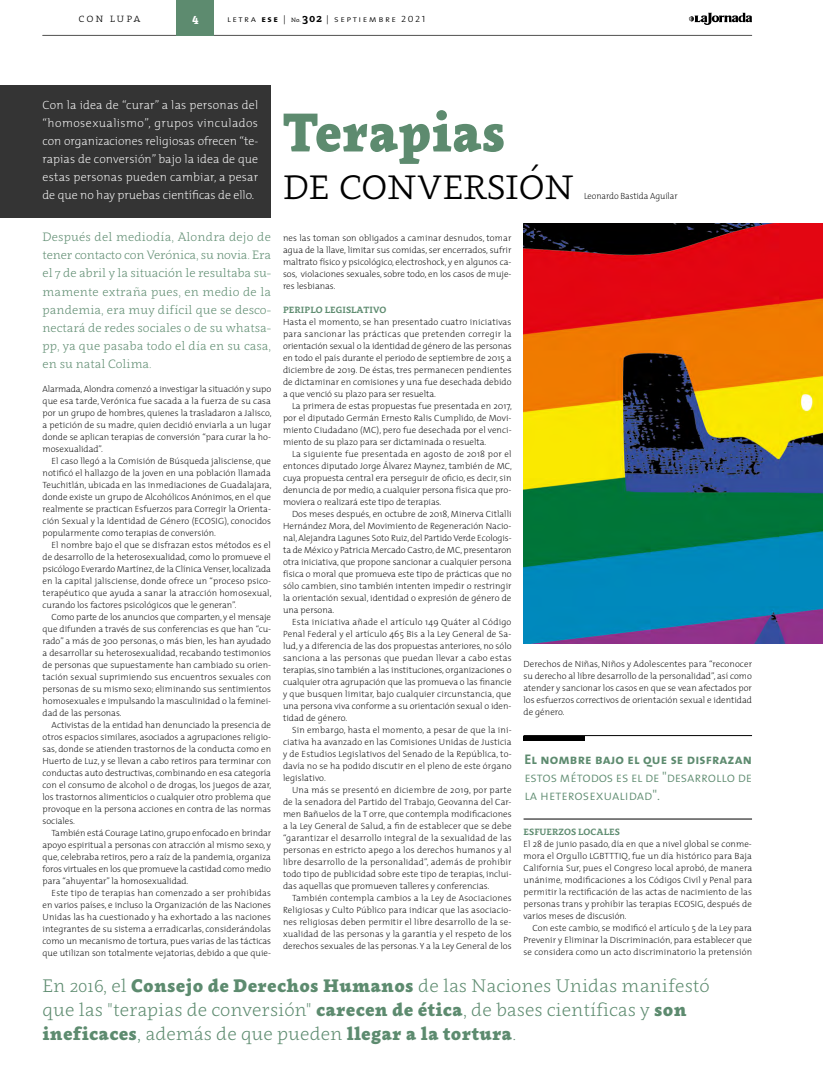
<style>
.page{position:relative;width:823px;height:1089px;background:#fff}
.page>*{position:absolute;margin:0;border:0;box-sizing:border-box;transform-origin:0 0}
.t1{font:900 54px "Clavo";letter-spacing:-.005em;color:#5d8b6f}
.t2{font:300 42px "Clavo";letter-spacing:-.005em;color:#000}
.t3{font:300 18px/24px "Clavo";color:#5d8b6f}
.t4{font:14px/18px "The Mix Light Caps";letter-spacing:-.01em;color:#5d8b6f}
.t5{font:14px "The Mix Bold Caps";letter-spacing:.01em;color:#5d8b6f}
.t6{font:300 12px/18px "Clavo";letter-spacing:.005em;color:#5d8b6f;text-align:justify}
.t7{font:200 12px/18px "The Mix";letter-spacing:-.005em;color:#fff;text-align:justify}
.t8{font:12px "The Serif Extra Light Caps";letter-spacing:.145em;color:#000}
.t9{font:800 12px "Clavo";color:#fff}
.t10{font:200 9px/12px "The Mix";color:#000;text-align:justify}
.t11{font:700 9px "Clavo";letter-spacing:.01em;color:#5d8b6f}
.t12{font:9px "The Mix Light Caps";letter-spacing:.15em;color:#000;scale:1.11 1}
.t13{font:200 9px "The Mix";color:#000;scale:.96 1}
.s1{font-family:"The Mix Bold Caps"}
.s2{font-family:"Clavo";font-size:6px}
.s3{font-family:"Clavo";font-weight:700;font-size:12px}
.s4{font-family:"The Mix";font-weight:300}
.s5{font-weight:900}
</style>
<div class="page">
<div style="left:0;top:85px;width:271px;height:132px;background:#343434"></div>
<img style="left:523px;top:223px;width:299px;height:420px">
<hr style="left:523px;top:735px;width:228px;height:1px;background:#000">
<hr style="left:523px;top:818px;width:228px;height:1px;background:#000">
<div style="left:523px;top:735px;width:61px;height:5px;background:#000"></div>
<hr style="left:43px;top:35px;width:708px;height:1px;background:#616160">
<svg style="left:688px;top:13px;width:63px;height:12px"></svg>
<div style="left:176px;top:0;width:38px;height:35px;background:#5d8b6f"></div>
<h3 class="t8" style="left:78px;top:8px;width:63px">con lupa</h3>
<h3 class="t9" style="left:192px;top:9px;width:8px">4</h3>
<p class="t12" style="left:227px;top:12px;width:180px">letra <span class="s1">ese</span> | <span class="s2">No.</span> <span class="s3">302</span> <span class="s4">|</span> septiembre 2021</p>
<p class="t7" style="left:43px;top:96px;width:217px">Con la idea de “curar” a las personas del “homosexualismo”, grupos vinculados con organizaciones religiosas ofrecen “te&shy;rapias de conversión” bajo la idea de que estas personas pueden cambiar, a pesar de que no hay pruebas científicas de ello.</p>
<h1 class="t1" style="left:283px;top:93px;width:224px">Terapias</h1>
<h2 class="t2" style="left:283px;top:156px;width:293px">de conversión</h2>
<p class="t13" style="left:583px;top:189px;width:99px">Leonardo Bastida Aguilar</p>
<p class="t6" style="left:43px;top:228px;width:230px">Después del mediodía, Alondra dejo de tener contacto con Verónica, su novia. Era el 7 de abril y la situación le resultaba su&shy;mamente extraña pues, en medio de la pandemia, era muy difícil que se desco&shy;nectará de redes sociales o de su whatsa&shy;pp, ya que pasaba todo el día en su casa, en su natal Colima.</p>
<p class="t10" style="left:43px;top:382px;width:230px">Alarmada, Alondra comenzó a investigar la situación y supo que esa tarde, Verónica fue sacada a la fuerza de su casa por un grupo de hombres, quienes la trasladaron a Jalisco, a petición de su madre, quien decidió enviarla a un lugar donde se aplican terapias de conversión “para curar la ho&shy;mosexualidad”.</p>
<p class="t10" style="left:43px;top:454px;width:230px;text-indent:9px">El caso llegó a la Comisión de Búsqueda jalisciense, que notificó el hallazgo de la joven en una población llamada Teuchitlán, ubicada en las inmediaciones de Guadalajara, donde existe un grupo de Alcohólicos Anónimos, en el que realmente se practican Esfuerzos para Corregir la Orienta&shy;ción Sexual y la Identidad de Género (ECOSIG), conocidos popularmente como terapias de conversión.</p>
<p class="t10" style="left:43px;top:538px;width:230px;text-indent:9px">El nombre bajo el que se disfrazan estos métodos es el de desarrollo de la heterosexualidad, como lo promueve el psicólogo Everardo Martínez, de la Clínica Venser, localizada en la capital jalisciense, donde ofrece un “proceso psico&shy;terapéutico que ayuda a sanar la atracción homosexual, curando los factores psicológicos que le generan”.</p>
<p class="t10" style="left:43px;top:610px;width:230px;text-indent:9px">Como parte de los anuncios que comparten, y el mensaje que difunden a través de sus conferencias es que han “cu&shy;rado” a más de 300 personas, o más bien, les han ayudado a desarrollar su heterosexualidad, recabando testimonios de personas que supuestamente han cambiado su orien&shy;tación sexual suprimiendo sus encuentros sexuales con personas de su mismo sexo; eliminando sus sentimientos homosexuales e impulsando la masculinidad o la feminei&shy;dad de las personas.</p>
<p class="t10" style="left:43px;top:718px;width:230px;text-indent:9px">Activistas de la entidad han denunciado la presencia de otros espacios similares, asociados a agrupaciones religio&shy;sas, donde se atienden trastornos de la conducta como en Huerto de Luz, y se llevan a cabo retiros para terminar con conductas auto destructivas, combinando en esa categoría con el consumo de alcohol o de drogas, los juegos de azar, los trastornos alimenticios o cualquier otro problema que provoque en la persona acciones en contra de las normas sociales.</p>
<p class="t10" style="left:43px;top:826px;width:230px;text-indent:9px">También está Courage Latino, grupo enfocado en brindar apoyo espiritual a personas con atracción al mismo sexo, y que, celebraba retiros, pero a raíz de la pandemia, organiza foros virtuales en los que promueve la castidad como medio para “ahuyentar” la homosexualidad.</p>
<p class="t10" style="left:43px;top:886px;width:230px;text-indent:9px">Este tipo de terapias han comenzado a ser prohibidas en varios países, e incluso la Organización de las Naciones Unidas las ha cuestionado y ha exhortado a las naciones integrantes de su sistema a erradicarlas, considerándolas como un mecanismo de tortura, pues varias de las tácticas que utilizan son totalmente vejatorias, debido a que quie-</p>
<p class="t10" style="left:283px;top:232px;width:230px">nes las toman son obligados a caminar desnudos, tomar agua de la llave, limitar sus comidas, ser encerrados, sufrir maltrato físico y psicológico, electroshock, y en algunos ca&shy;sos, violaciones sexuales, sobre todo, en los casos de muje&shy;res lesbianas.</p>
<p class="t11" style="left:283px;top:304px;width:105px">PERIPLO LEGISLATIVO</p>
<p class="t10" style="left:283px;top:316px;width:230px">Hasta el momento, se han presentado cuatro iniciativas para sancionar las prácticas que pretenden corregir la orientación sexual o la identidad de género de las personas en todo el país durante el periodo de septiembre de 2015 a diciembre de 2019. De éstas, tres permanecen pendientes de dictaminar en comisiones y una fue desechada debido a que venció su plazo para ser resuelta.</p>
<p class="t10" style="left:283px;top:400px;width:230px;text-indent:9px">La primera de estas propuestas fue presentada en 2017, por el diputado Germán Ernesto Ralis Cumplido, de Movi&shy;miento Ciudadano (MC), pero fue desechada por el venci&shy;miento de su plazo para ser dictaminada o resuelta.</p>
<p class="t10" style="left:283px;top:448px;width:230px;text-indent:9px">La siguiente fue presentada en agosto de 2018 por el entonces diputado Jorge Álvarez Maynez, también de MC, cuya propuesta central era perseguir de oficio, es decir, sin denuncia de por medio, a cualquier persona física que pro&shy;moviera o realizará este tipo de terapias.</p>
<p class="t10" style="left:283px;top:508px;width:230px;text-indent:9px">Dos meses después, en octubre de 2018, Minerva Citlalli Hernández Mora, del Movimiento de Regeneración Nacio&shy;nal, Alejandra Lagunes Soto Ruiz, del Partido Verde Ecologis&shy;ta de México y Patricia Mercado Castro, de MC, presentaron otra iniciativa, que propone sancionar a cualquier persona física o moral que promueva este tipo de prácticas que no sólo cambien, sino también intenten impedir o restringir la orientación sexual, identidad o expresión de género de una persona.</p>
<p class="t10" style="left:283px;top:616px;width:230px;text-indent:9px">Esta iniciativa añade el artículo 149 Quáter al Código Penal Federal y el artículo 465 Bis a la Ley General de Sa&shy;lud, y a diferencia de las dos propuestas anteriores, no sólo sanciona a las personas que puedan llevar a cabo estas terapias, sino también a las instituciones, organizaciones o cualquier otra agrupación que las promueva o las financie y que busquen limitar, bajo cualquier circunstancia, que una persona viva conforme a su orientación sexual o iden&shy;tidad de género.</p>
<p class="t10" style="left:283px;top:724px;width:230px;text-indent:9px">Sin embargo, hasta el momento, a pesar de que la ini&shy;ciativa ha avanzado en las Comisiones Unidas de Justicia y de Estudios Legislativos del Senado de la República, to&shy;davía no se ha podido discutir en el pleno de este órgano legislativo.</p>
<p class="t10" style="left:283px;top:784px;width:230px;text-indent:9px">Una más se presentó en diciembre de 2019, por parte de la senadora del Partido del Trabajo, Geovanna del Car&shy;men Bañuelos de la T orre, que contempla modificaciones a la Ley General de Salud, a fin de establecer que se debe “garantizar el desarrollo integral de la sexualidad de las personas en estricto apego a los derechos humanos y al libre desarrollo de la personalidad”, además de prohibir todo tipo de publicidad sobre este tipo de terapias, inclui&shy;das aquellas que promueven talleres y conferencias.</p>
<p class="t10" style="left:283px;top:892px;width:230px;text-indent:9px">También contempla cambios a la Ley de Asociaciones Religiosas y Culto Público para indicar que las asociacio&shy;nes religiosas deben permitir el libre desarrollo de la se&shy;xualidad de las personas y la garantía y el respeto de los derechos sexuales de las personas. Y a la Ley General de los</p>
<p class="t10" style="left:523px;top:658px;width:230px">Derechos de Niñas, Niños y Adolescentes para “reconocer su derecho al libre desarrollo de la personalidad”, así como atender y sancionar los casos en que se vean afectados por los esfuerzos correctivos de orientación sexual e identidad de género.</p>
<h3 class="t5" style="left:524px;top:751px;width:229px">El nombre bajo el que se disfrazan</h3>
<h3 class="t4" style="left:524px;top:767px;width:229px">estos métodos es el de "desarrollo de la heterosexualidad".</h3>
<p class="t11" style="left:523px;top:825px;width:98px">ESFUERZOS LOCALES</p>
<p class="t10" style="left:523px;top:838px;width:230px">El 28 de junio pasado, día en que a nivel global se conme&shy;mora el Orgullo LGBTTTIQ, fue un día histórico para Baja California Sur, pues el Congreso local aprobó, de manera unánime, modificaciones a los Códigos Civil y Penal para permitir la rectificación de las actas de nacimiento de las personas trans y prohibir las terapias ECOSIG, después de varios meses de discusión.</p>
<p class="t10" style="left:523px;top:922px;width:230px;text-indent:9px">Con este cambio, se modificó el artículo 5 de la Ley para Prevenir y Eliminar la Discriminación, para establecer que se considera como un acto discriminatorio la pretensión</p>
<h3 class="t3" style="left:43px;top:972px;width:668px">En 2016, el <span class="s5">Consejo de Derechos Humanos</span> de las Naciones Unidas manifestó que las "terapias de conversión" <span class="s5">carecen de ética</span>, de bases científicas y <span class="s5">son ineficaces</span>, además de que pueden <span class="s5">llegar a la tortura</span>.</h3>
</div>
